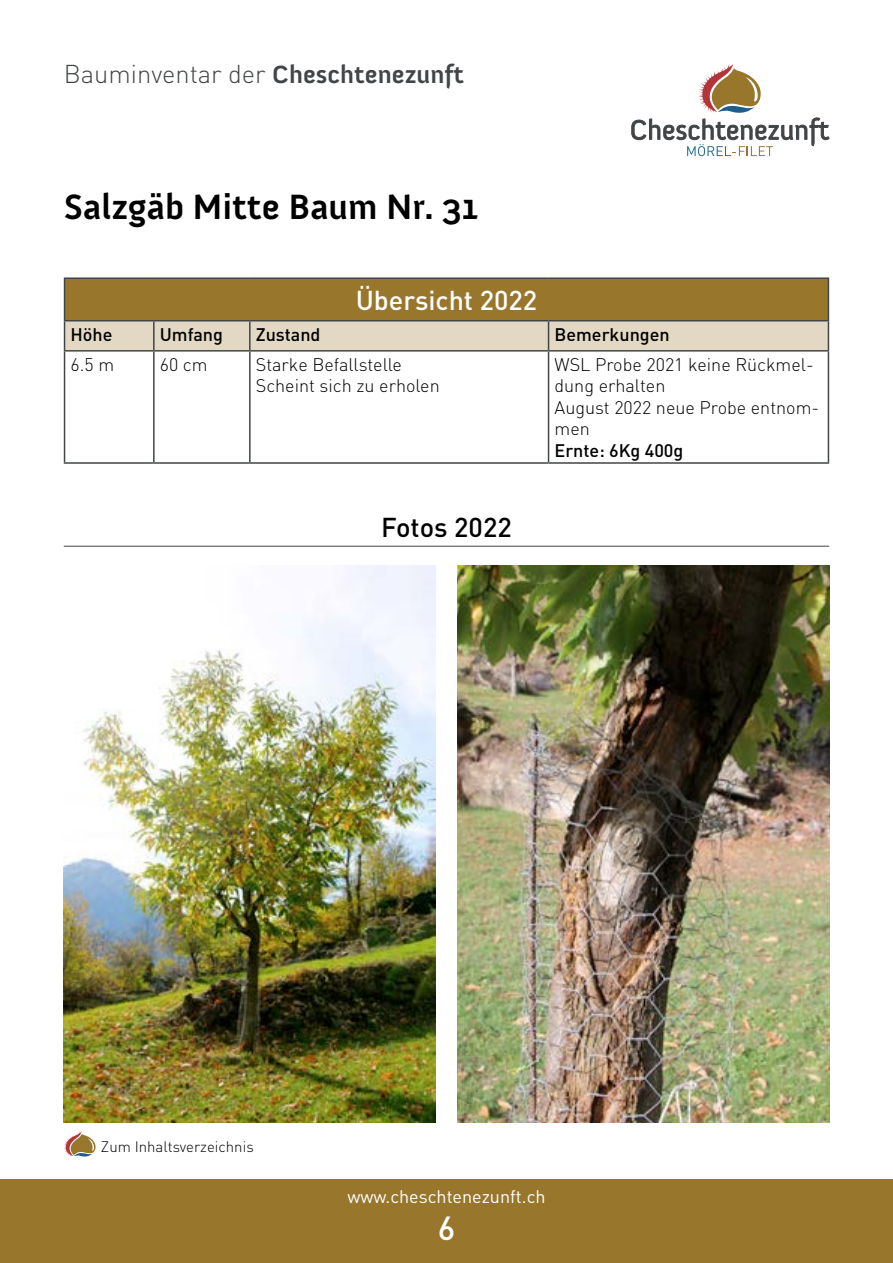
<style>
.page{position:relative;width:893px;height:1263px;background:#fff}
.page>*{position:absolute;margin:0;border:0;box-sizing:border-box;transform-origin:0 0}
.t1{font:700 36px "Anivers";color:#000}
.t2{font:500 33px "DIN Pro";color:#fff}
.t3{font:500 27px "DIN Pro";color:#fff}
.t4{font:500 27px "DIN Pro";color:#000}
.t5{font:300 25.5px "DIN Pro";color:#424547}
.t6{font:300 18px/21.6px "DIN Pro";color:#000}
.t7{font:500 18px "DIN Pro";color:#000}
.t8{font:18px "DIN Pro";color:#fff}
.t9{font:300 15px "DIN Pro";color:#000}
.s1{font-family:"Anivers";font-weight:700}
</style>
<div class="page">
<svg style="left:631px;top:64px;width:199px;height:92px"></svg>
<div style="left:0;top:1179px;width:893px;height:84px;background:#98772d"></div>
<svg style="left:64px;top:1132px;width:32px;height:25px"></svg>
<div style="left:65px;top:278px;width:763px;height:43px;background:#98772d"></div>
<hr style="left:64px;top:277px;width:90px;height:2px;background:#424547">
<hr style="left:64px;top:279px;width:1px;height:41px;background:#424547">
<hr style="left:154px;top:277px;width:96px;height:2px;background:#424547">
<hr style="left:250px;top:277px;width:299px;height:2px;background:#424547">
<hr style="left:549px;top:277px;width:280px;height:2px;background:#424547">
<hr style="left:828px;top:279px;width:1px;height:41px;background:#424547">
<hr style="left:64px;top:320px;width:90px;height:1px;background:#424547">
<hr style="left:154px;top:320px;width:96px;height:1px;background:#424547">
<hr style="left:250px;top:320px;width:299px;height:1px;background:#424547">
<hr style="left:549px;top:320px;width:280px;height:1px;background:#424547">
<div style="left:64px;top:321px;width:765px;height:29px;background:#e2d8c4"></div>
<hr style="left:64px;top:350px;width:90px;height:2px;background:#424547">
<hr style="left:64px;top:352px;width:1px;height:110px;background:#424547">
<hr style="left:154px;top:350px;width:96px;height:2px;background:#424547">
<hr style="left:153px;top:352px;width:2px;height:110px;background:#424547">
<hr style="left:250px;top:350px;width:299px;height:2px;background:#424547">
<hr style="left:249px;top:352px;width:2px;height:110px;background:#424547">
<hr style="left:549px;top:350px;width:280px;height:2px;background:#424547">
<hr style="left:548px;top:352px;width:1px;height:110px;background:#424547">
<hr style="left:828px;top:352px;width:1px;height:110px;background:#424547">
<hr style="left:64px;top:462px;width:90px;height:2px;background:#424547">
<hr style="left:154px;top:462px;width:96px;height:2px;background:#424547">
<hr style="left:250px;top:462px;width:299px;height:2px;background:#424547">
<hr style="left:549px;top:462px;width:280px;height:2px;background:#424547">
<hr style="left:64px;top:546px;width:765px;height:1px;background:#424547">
<img style="left:64px;top:566px;width:372px;height:557px">
<img style="left:457px;top:566px;width:372px;height:557px">
<h3 class="t5" style="left:64px;top:57px;width:402px">Bauminventar der <span class="s1">Cheschtenezunft</span></h3>
<h1 class="t1" style="left:64px;top:187px;width:416px">Salzgäb Mitte Baum Nr. 31</h1>
<h3 class="t3" style="left:356px;top:282px;width:183px">Übersicht 2022</h3>
<p class="t7" style="left:71px;top:322px;width:43px">Höhe</p>
<p class="t7" style="left:160px;top:322px;width:65px">Umfang</p>
<p class="t7" style="left:256px;top:322px;width:66px">Zustand</p>
<p class="t7" style="left:554px;top:322px;width:117px">Bemerkungen</p>
<p class="t6" style="left:71px;top:353px;width:45px">6.5 m</p>
<p class="t6" style="left:160px;top:353px;width:49px">60 cm</p>
<p class="t6" style="left:256px;top:353px;width:185px">Starke Befallstelle<br>Scheint sich zu erholen</p>
<p class="t6" style="left:554px;top:353px;width:266px">WSL Probe 2021 keine Rückmel&shy;dung erhalten<br>August 2022 neue Probe entnom&shy;men</p>
<p class="t7" style="left:554px;top:438px;width:130px">Ernte: 6Kg 400g</p>
<h3 class="t4" style="left:381px;top:509px;width:132px">Fotos 2022</h3>
<p class="t9" style="left:101px;top:1136px;width:154px">Zum Inhaltsverzeichnis</p>
<p class="t8" style="left:347px;top:1184px;width:200px">www.cheschtenezunft.ch</p>
<h2 class="t2" style="left:438px;top:1205px;width:19px">6</h2>
</div>
